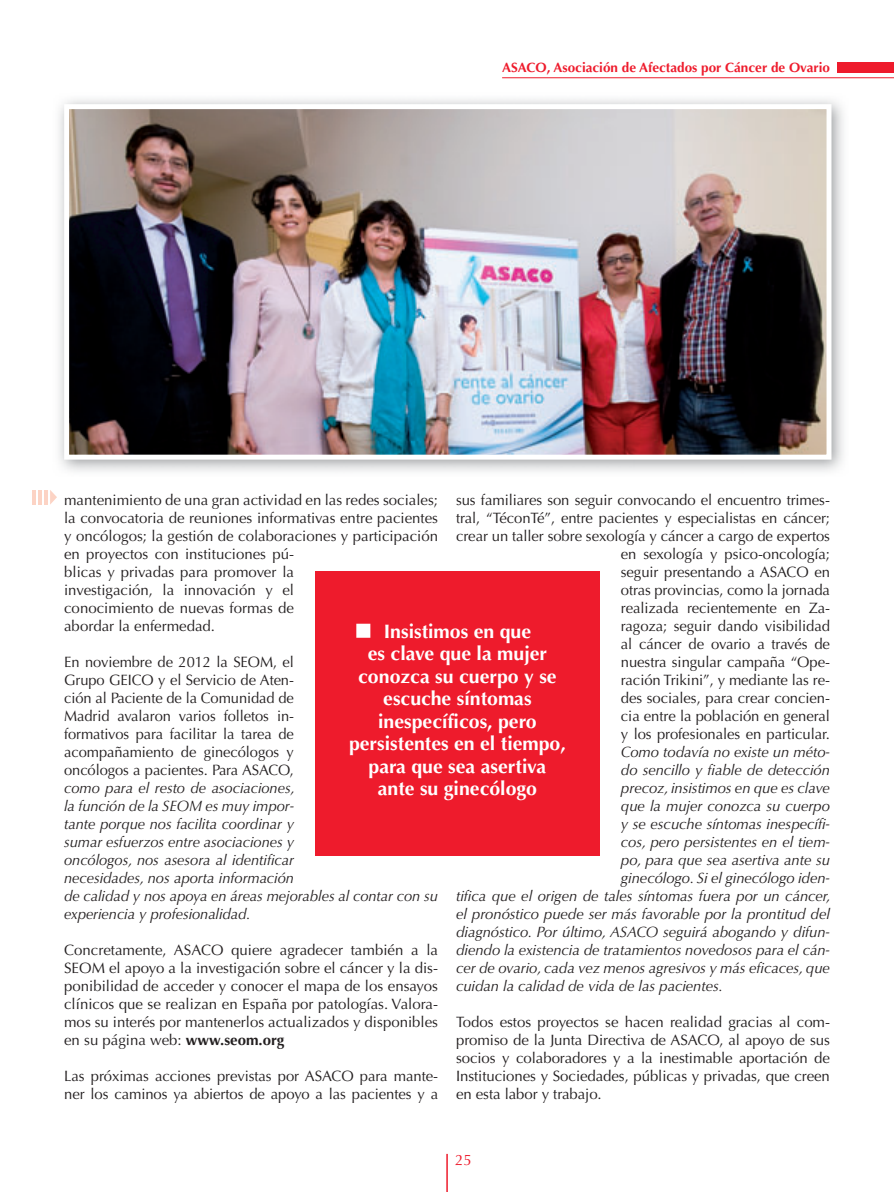
<style>
.page{position:relative;width:894px;height:1192px;background:#fff}
.page>*{position:absolute;margin:0;border:0;box-sizing:border-box;transform-origin:0 0}
.t1{font:700 19.5px/22.5px "Optima LT Std";color:#fff;text-align:center}
.t2{font:15px/18px "Optima LT Std";letter-spacing:-.005em;color:#231f20;text-align:justify}
.t3{font:italic 15px/18px "Optima LT Std";letter-spacing:-.005em;color:#231f20}
.t4{font:15px "Optima LT Std";color:#ee1b2c}
.t5{font:700 13.5px "Optima LT Std";color:#ee1b2c}
.s1{font-weight:700}
</style>
<div class="page">
<hr style="left:446px;top:1153px;width:2px;height:38px;background:#ee1b2c">
<div style="left:837px;top:62px;width:56px;height:10px;background:#ee1b2c"></div>
<hr style="left:502px;top:77px;width:391px;height:1px;background:#ee1b2c">
<img style="left:635px;top:96px;width:209px;height:379px">
<img style="left:70px;top:110px;width:755px;height:343px">
<div style="left:64px;top:104px;width:767px;height:355px;border:5px solid #fff"></div>
<div style="left:315px;top:571px;width:284px;height:285px;background:#ee1b2c"></div>
<div style="left:357px;top:624px;width:12px;height:13px;background:#fff"></div>
<div style="left:356px;top:623px;width:14px;height:14px;border:2px solid #fff"></div>
<hr style="left:32px;top:489px;width:4px;height:15px;background:#fcd3c4">
<hr style="left:38px;top:489px;width:4px;height:15px;background:#fcd3c4">
<hr style="left:44px;top:489px;width:4px;height:15px;background:#fcd3c4">
<svg style="left:50px;top:490px;width:7px;height:14px"></svg>
<p class="t5" style="left:502px;top:60px;width:329px">ASACO, Asociación de Afectados por Cáncer de Ovario</p>
<p class="t2" style="left:456px;top:490px;width:375px;text-align:right">sus familiares son seguir convocando el encuentro trimes&shy;tral, “TéconTé”, entre pacientes y especialistas en cáncer; crear un taller sobre sexología y cáncer a cargo de expertos en sexología y psico-oncología;<br>seguir presentando a ASACO en<br>otras provincias, como la jornada<br>realizada recientemente en Za-<br>ragoza; seguir dando visibilidad<br>al cáncer de ovario a través de<br>nuestra singular campaña “Ope-<br>ración Trikini”, y mediante las re-<br>des sociales, para crear concien-<br>cia entre la población en general<br>y los profesionales en particular.</p>
<p class="t3" style="left:621px;top:742px;width:210px">Como todavía no existe un méto-</p>
<p class="t3" style="left:621px;top:760px;width:210px">do sencillo y fiable de detección</p>
<p class="t3" style="left:621px;top:778px;width:210px">precoz, insistimos en que es clave</p>
<p class="t3" style="left:621px;top:796px;width:210px">que la mujer conozca su cuerpo</p>
<p class="t3" style="left:621px;top:814px;width:210px">y se escuche síntomas inespecífi-</p>
<p class="t3" style="left:621px;top:832px;width:210px">cos, pero persistentes en el tiem-</p>
<p class="t3" style="left:621px;top:850px;width:210px">po, para que sea asertiva ante su</p>
<p class="t3" style="left:621px;top:868px;width:210px">ginecólogo. Si el ginecólogo iden-</p>
<p class="t3" style="left:456px;top:886px;width:376px">tifica que el origen de tales síntomas fuera por un cáncer,</p>
<p class="t3" style="left:456px;top:904px;width:375px">el pronóstico puede ser más favorable por la prontitud del</p>
<p class="t3" style="left:456px;top:922px;width:375px">diagnóstico. Por último, ASACO seguirá abogando y difun-</p>
<p class="t3" style="left:456px;top:940px;width:375px">diendo la existencia de tratamientos novedosos para el cán-</p>
<p class="t3" style="left:456px;top:958px;width:375px">cer de ovario, cada vez menos agresivos y más eficaces, que</p>
<p class="t3" style="left:456px;top:976px;width:268px">cuidan la calidad de vida de las pacientes.</p>
<p class="t2" style="left:456px;top:1012px;width:375px">Todos estos proyectos se hacen realidad gracias al com&shy;promiso de la Junta Directiva de ASACO, al apoyo de sus socios y colaboradores y a la inestimable aportación de Instituciones y Sociedades, públicas y privadas, que creen en esta labor y trabajo.</p>
<p class="t2" style="left:64px;top:490px;width:375px;text-align:left">mantenimiento de una gran actividad en las redes sociales; la convocatoria de reuniones informativas entre pacientes y oncólogos; la gestión de colaboraciones y participación en proyectos con instituciones pú-<br>blicas y privadas para promover la<br>investigación, la innovación y el<br>conocimiento de nuevas formas de<br>abordar la enfermedad.</p>
<p class="t2" style="left:64px;top:652px;width:231px">En noviembre de 2012 la SEOM, el Grupo GEICO y el Servicio de Aten&shy;ción al Paciente de la Comunidad de Madrid avalaron varios folletos in&shy;formativos para facilitar la tarea de acompañamiento de ginecólogos y oncólogos a pacientes. Para ASACO,</p>
<p class="t3" style="left:64px;top:778px;width:375px">como para el resto de asociaciones,<br>la función de la SEOM es muy impor-<br>tante porque nos facilita coordinar y<br>sumar esfuerzos entre asociaciones y<br>oncólogos, nos asesora al identificar<br>necesidades, nos aporta información<br>de calidad y nos apoya en áreas mejorables al contar con su experiencia y profesionalidad.</p>
<p class="t2" style="left:64px;top:940px;width:375px">Concretamente, ASACO quiere agradecer también a la SEOM el apoyo a la investigación sobre el cáncer y la dis&shy;ponibilidad de acceder y conocer el mapa de los ensayos clínicos que se realizan en España por patologías. Valora&shy;mos su interés por mantenerlos actualizados y disponibles en su página web: <span class="s1">www.seom.org</span></p>
<p class="t2" style="left:64px;top:1066px;width:375px">Las próximas acciones previstas por ASACO para mante&shy;ner los caminos ya abiertos de apoyo a las pacientes y a</p>
<h1 class="t1" style="left:349px;top:619px;width:218px">Insistimos en que<br>es clave que la mujer conozca su cuerpo y se escuche síntomas inespecíficos, pero persistentes en el tiempo, para que sea asertiva ante su ginecólogo</h1>
<p class="t4" style="left:455px;top:1150px;width:18px">25</p>
</div>
